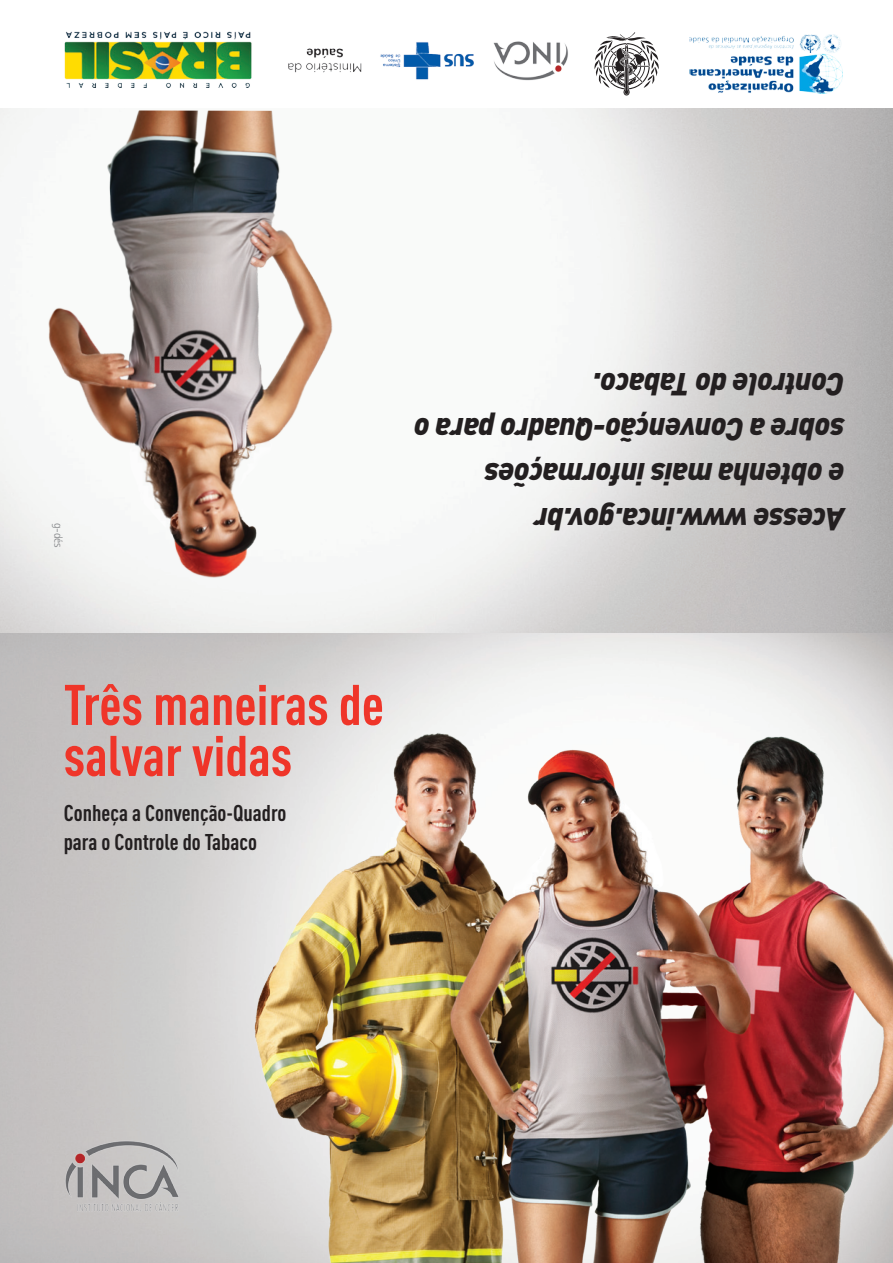
<style>
.page{position:relative;width:893px;height:1263px;background:#fff}
.page>*{position:absolute;margin:0;border:0;box-sizing:border-box;transform-origin:0 0}
.t1{font:700 56.25px/51px "DIN Cond";color:#ef3529}
._0_Destaque{font:italic 900 31.5px/45px "DIN";letter-spacing:-.02em;color:#231f20}
.t2{font:700 22.5px/29px "DIN Cond";color:#231f20}
.Destaque_vermelho{font:300 12px "Rotis Sans Serif";color:#808285}
</style>
<div class="page">
<img style="left:123px;top:660px;width:770px;height:603px">
<img style="left:0;top:110px;width:478px;height:532px">
<img style="left:64px;top:1140px;width:116px;height:72px">
<svg style="left:594px;top:32px;width:65px;height:64px"></svg>
<img style="left:64px;top:31px;width:410px;height:57px">
<img style="left:493px;top:41px;width:75px;height:40px">
<img style="left:689px;top:35px;width:153px;height:59px">
<p class="Destaque_vermelho" style="left:66px;top:523px;width:26px;rotate:90deg">g-dés</p>
<p class="_0_Destaque" style="left:844px;top:543px;width:432px;rotate:-180deg">Acesse www.inca.gov.br<br>e obtenha mais informações sobre a Convenção-Quadro para o<br>Controle do Tabaco.</p>
<p class="t1" style="left:64px;top:678px;width:322px">Três maneiras de salvar vidas</p>
<p class="t2" style="left:64px;top:798px;width:224px">Conheça a Convenção-Quadro para o Controle do Tabaco</p>
</div>
